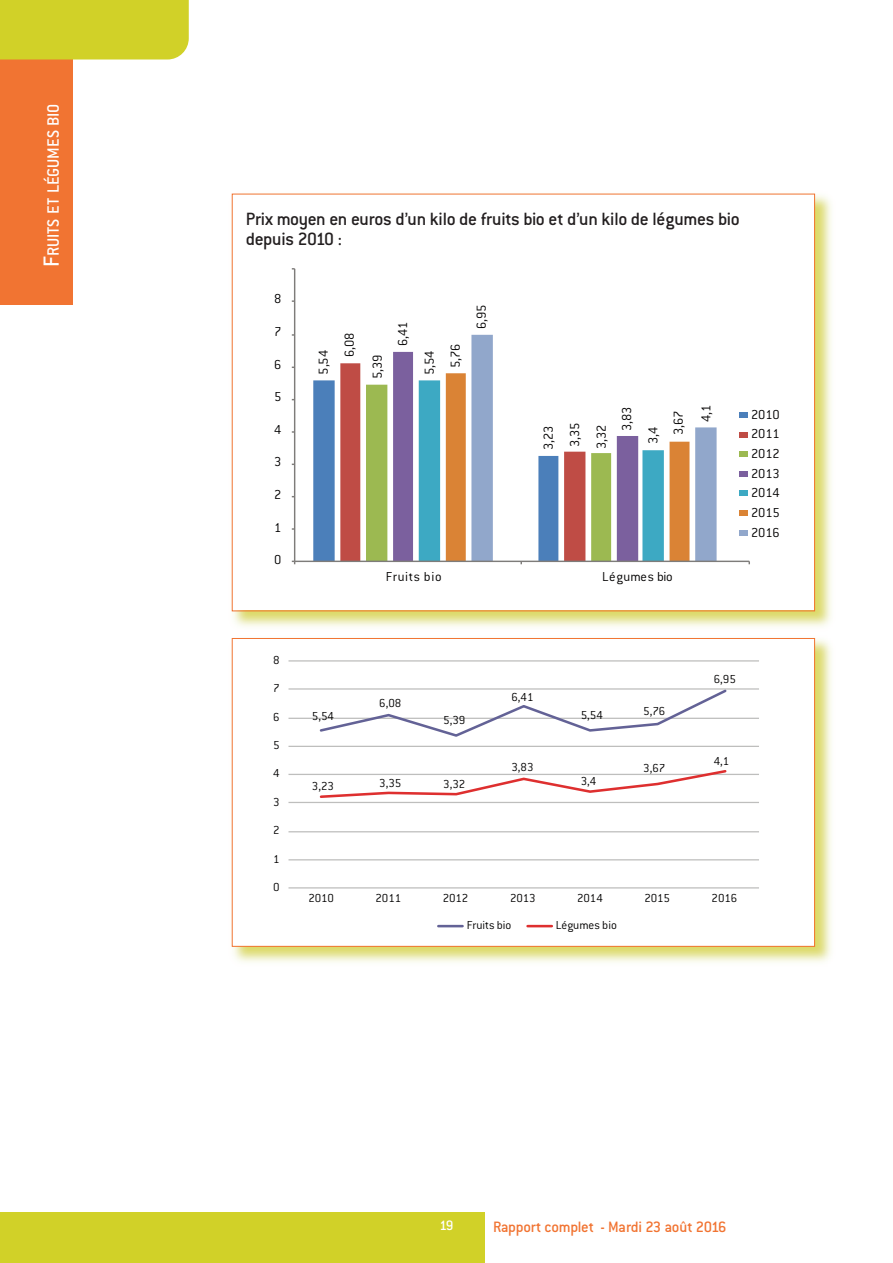
<style>
.page{position:relative;width:893px;height:1263px;background:#fff}
.page>*{position:absolute;margin:0;border:0;box-sizing:border-box;transform-origin:0 0}
.t1{font:500 19.5px/19.5px "Conduit ITC";letter-spacing:-.02em;color:#231f20}
.t2{font:500 18px "Conduit ITC";color:#fff}
.t3{font:500 16.5px "Conduit ITC";letter-spacing:-.015em;color:#f17432}
.t4{font:500 15px "Conduit ITC";color:#fff}
.t5{font:300 14.25px/19.6px "Conduit ITC";letter-spacing:-.01em;color:#030202;text-align:justify}
.t6{font:300 14.25px "Conduit ITC";letter-spacing:.03em;color:#030202}
.t7{font:300 14.25px "Conduit ITC";letter-spacing:.045em;color:#030202}
.t8{font:300 12.75px "Conduit ITC";color:#030202}
.s1{font-size:24px}
</style>
<div class="page">
<div style="left:0;top:1212px;width:485px;height:51px;background:#d1d128"></div>
<img style="left:231px;top:193px;width:601px;height:770px">
<div style="left:233px;top:194px;width:581px;height:416px;background:#fff"></div>
<svg style="left:393px;top:352px;width:53px;height:28px"></svg>
<svg style="left:471px;top:335px;width:246px;height:226px"></svg>
<div style="left:739px;top:412px;width:9px;height:5px;background:#4b7fba"></div>
<div style="left:739px;top:432px;width:9px;height:5px;background:#bf4c45"></div>
<div style="left:739px;top:452px;width:9px;height:5px;background:#9cb951"></div>
<div style="left:739px;top:472px;width:9px;height:5px;background:#7b609e"></div>
<div style="left:739px;top:490px;width:9px;height:5px;background:#3da9c3"></div>
<div style="left:739px;top:510px;width:9px;height:6px;background:#da8335"></div>
<div style="left:739px;top:530px;width:9px;height:6px;background:#91a7cb"></div>
<hr style="left:294px;top:269px;width:1px;height:292px;background:#7e7c7a">
<hr style="left:295px;top:561px;width:454px;height:1px;background:#7e7c7a">
<svg style="left:313px;top:380px;width:351px;height:184px"></svg>
<div style="left:233px;top:639px;width:581px;height:307px;background:#fff"></div>
<hr style="left:288px;top:859px;width:471px;height:1px;background:#bebebd">
<hr style="left:288px;top:831px;width:471px;height:1px;background:#bebebd">
<hr style="left:288px;top:802px;width:471px;height:1px;background:#bebebd">
<hr style="left:288px;top:774px;width:471px;height:1px;background:#bebebd">
<hr style="left:288px;top:746px;width:471px;height:1px;background:#bebebd">
<hr style="left:288px;top:718px;width:471px;height:1px;background:#bebebd">
<hr style="left:288px;top:688px;width:471px;height:2px;background:#bebebd">
<hr style="left:288px;top:660px;width:471px;height:1px;background:#bebebd">
<hr style="left:288px;top:887px;width:471px;height:1px;background:#bebebd">
<svg style="left:318px;top:688px;width:411px;height:49px"></svg>
<svg style="left:318px;top:770px;width:410px;height:28px"></svg>
<hr style="left:438px;top:925px;width:25px;height:2px;background:#636296">
<hr style="left:528px;top:925px;width:24px;height:2px;background:#de2f2f">
<div style="left:0;top:59px;width:73px;height:246px;background:#f17432"></div>
<div style="left:0;top:0;width:189px;height:59px;background:#d1d128"></div>
<h2 class="t2" style="left:48px;top:266px;width:164px;rotate:-90deg"><span class="s1">F</span>RUITS ET LÉGUMES BIO</h2>
<h1 class="t1" style="left:246px;top:212px;width:495px">Prix moyen en euros d’un kilo de fruits bio et d’un kilo de légumes bio depuis 2010 :</h1>
<p class="t5" style="left:274px;top:291px;width:9px">8</p>
<p class="t5" style="left:274px;top:323px;width:9px">7</p>
<p class="t5" style="left:274px;top:356px;width:9px">6</p>
<p class="t5" style="left:274px;top:388px;width:9px">5</p>
<p class="t5" style="left:274px;top:421px;width:9px">4</p>
<p class="t5" style="left:274px;top:454px;width:9px">3</p>
<p class="t5" style="left:274px;top:486px;width:9px">2</p>
<p class="t5" style="left:274px;top:519px;width:9px">1</p>
<p class="t5" style="left:274px;top:551px;width:9px">0</p>
<p class="t5" style="left:315px;top:375px;width:26px;rotate:-90deg">5,54</p>
<p class="t5" style="left:341px;top:357px;width:26px;rotate:-90deg">6,08</p>
<p class="t5" style="left:369px;top:379px;width:26px;rotate:-90deg">5,39</p>
<p class="t5" style="left:395px;top:346px;width:26px;rotate:-90deg">6,41</p>
<p class="t5" style="left:421px;top:375px;width:26px;rotate:-90deg">5,54</p>
<p class="t5" style="left:447px;top:368px;width:26px;rotate:-90deg">5,76</p>
<p class="t5" style="left:473px;top:329px;width:26px;rotate:-90deg">6,95</p>
<p class="t5" style="left:540px;top:450px;width:26px;rotate:-90deg">3,23</p>
<p class="t5" style="left:566px;top:447px;width:26px;rotate:-90deg">3,35</p>
<p class="t5" style="left:593px;top:449px;width:26px;rotate:-90deg">3,32</p>
<p class="t5" style="left:618px;top:431px;width:26px;rotate:-90deg">3,83</p>
<p class="t5" style="left:645px;top:444px;width:19px;rotate:-90deg">3,4</p>
<p class="t5" style="left:670px;top:435px;width:26px;rotate:-90deg">3,67</p>
<p class="t5" style="left:698px;top:422px;width:19px;rotate:-90deg">4,1</p>
<p class="t7" style="left:386px;top:572px;width:57px">Fruits bio</p>
<p class="t6" style="left:602px;top:572px;width:72px">Légumes bio</p>
<p class="t5" style="left:751px;top:406px;width:30px">2010<br>2011<br>2012<br>2013<br>2014<br>2015<br>2016</p>
<p class="t8" style="left:273px;top:656px;width:8px">8</p>
<p class="t8" style="left:273px;top:684px;width:8px">7</p>
<p class="t8" style="left:273px;top:713px;width:8px">6</p>
<p class="t8" style="left:273px;top:741px;width:8px">5</p>
<p class="t8" style="left:273px;top:769px;width:8px">4</p>
<p class="t8" style="left:273px;top:798px;width:8px">3</p>
<p class="t8" style="left:273px;top:826px;width:8px">2</p>
<p class="t8" style="left:273px;top:855px;width:8px">1</p>
<p class="t8" style="left:273px;top:883px;width:8px">0</p>
<p class="t8" style="left:312px;top:712px;width:24px">5,54</p>
<p class="t8" style="left:312px;top:782px;width:24px">3,23</p>
<p class="t8" style="left:379px;top:699px;width:24px">6,08</p>
<p class="t8" style="left:379px;top:779px;width:24px">3,35</p>
<p class="t8" style="left:443px;top:716px;width:24px">5,39</p>
<p class="t8" style="left:443px;top:780px;width:24px">3,32</p>
<p class="t8" style="left:511px;top:693px;width:24px">6,41</p>
<p class="t8" style="left:511px;top:762px;width:24px">3,83</p>
<p class="t8" style="left:581px;top:711px;width:24px">5,54</p>
<p class="t8" style="left:581px;top:777px;width:17px">3,4</p>
<p class="t8" style="left:643px;top:707px;width:24px">5,76</p>
<p class="t8" style="left:643px;top:764px;width:24px">3,67</p>
<p class="t8" style="left:714px;top:675px;width:24px">6,95</p>
<p class="t8" style="left:714px;top:757px;width:17px">4,1</p>
<p class="t8" style="left:308px;top:894px;width:27px">2010</p>
<p class="t8" style="left:376px;top:894px;width:27px">2011</p>
<p class="t8" style="left:443px;top:894px;width:27px">2012</p>
<p class="t8" style="left:510px;top:894px;width:27px">2013</p>
<p class="t8" style="left:577px;top:894px;width:27px">2014</p>
<p class="t8" style="left:644px;top:894px;width:27px">2015</p>
<p class="t8" style="left:712px;top:894px;width:27px">2016</p>
<p class="t8" style="left:467px;top:921px;width:46px">Fruits bio</p>
<p class="t8" style="left:556px;top:921px;width:63px">Légumes bio</p>
<p class="t4" style="left:439px;top:1220px;width:16px">19</p>
<p class="t3" style="left:493px;top:1221px;width:235px">Rapport complet - Mardi 23 août 2016</p>
</div>
